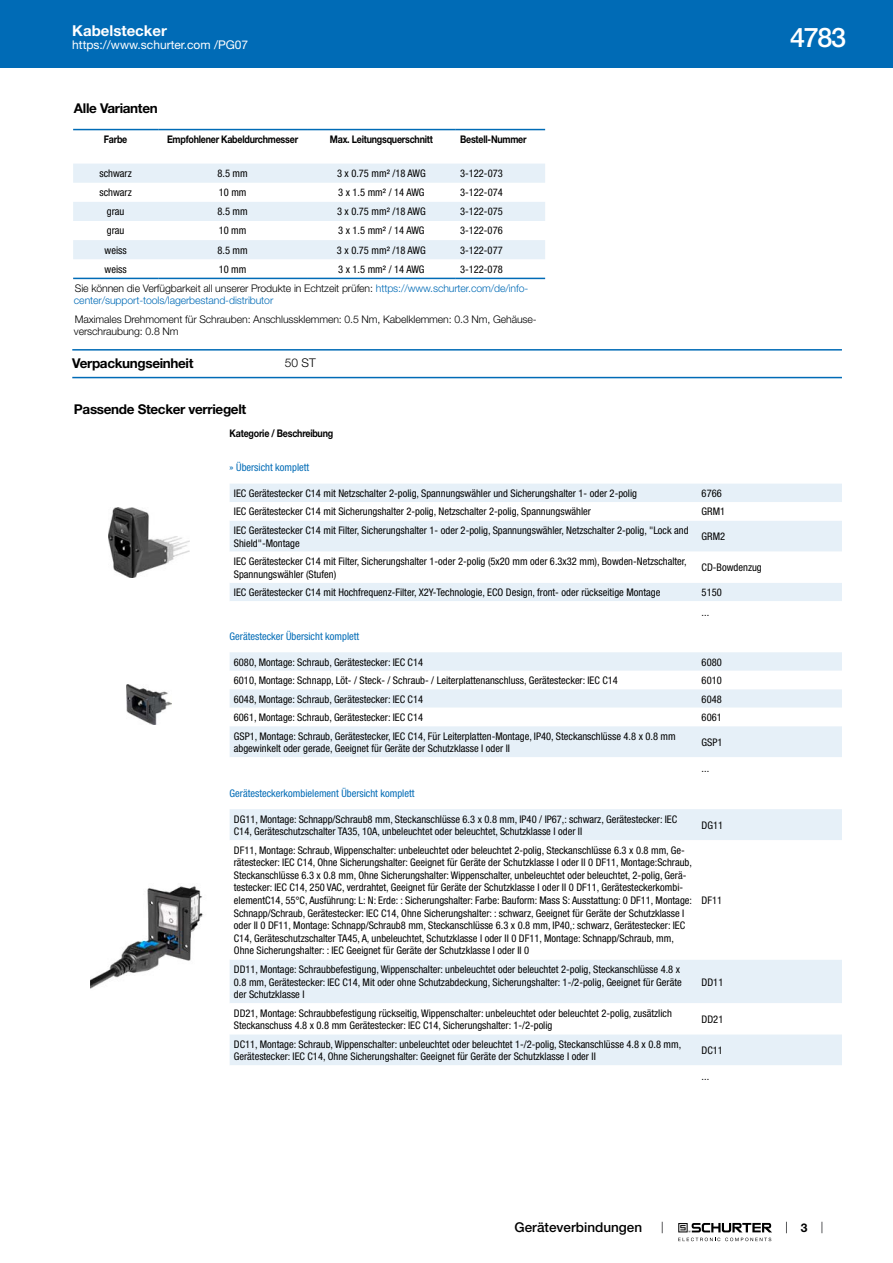
<style>
.page{position:relative;width:893px;height:1263px;background:#fff}
.page>*{position:absolute;margin:0;border:0;box-sizing:border-box;transform-origin:0 0}
.t1{font:500 27px "Helvetica Neue LT";color:#fff}
.t2{font:700 15px "Helvetica Neue LT";color:#fff}
.t3{font:700 13.5px "Helvetica Neue LT";letter-spacing:-.025em;color:#000}
.t4{font:500 13.5px "Helvetica Neue LT";color:#000}
.t5{font:12px "Helvetica Neue LT";color:#fff}
.t6{font:300 12px "Helvetica Neue LT";color:#000}
.t7{font:700 12px "Helvetica Neue LT";color:#000}
.t8{font:condensed 10.5px/12.6px "Helvetica Neue LT";color:#000}
.t9{font:300 10.5px/19px "Helvetica Neue LT";letter-spacing:-.01em;color:#000}
.t10{font:700 10.5px "Helvetica Neue LT";letter-spacing:-.025em;color:#000;scale:.85 1}
.t11{font:condensed 10.5px "Helvetica Neue LT";color:#006bb6}
.t12{font:300 10.5px "Helvetica Neue LT";letter-spacing:-.01em;color:#006bb6}
.s1{font-weight:400;font-stretch:condensed}
.s2{color:#006bb6}
</style>
<div class="page">
<svg style="left:678px;top:1223px;width:94px;height:18px"></svg>
<div style="left:0;top:0;width:893px;height:68px;background:#006bb6"></div>
<svg style="left:73px;top:130px;width:472px;height:150px"></svg>
<svg style="left:73px;top:164px;width:472px;height:95px"></svg>
<hr style="left:73px;top:129px;width:85px;height:1px;background:#006bb6">
<hr style="left:158px;top:129px;width:149px;height:1px;background:#006bb6">
<hr style="left:307px;top:129px;width:149px;height:1px;background:#006bb6">
<hr style="left:456px;top:129px;width:89px;height:1px;background:#006bb6">
<hr style="left:73px;top:278px;width:85px;height:1px;background:#006bb6">
<hr style="left:158px;top:278px;width:149px;height:1px;background:#006bb6">
<hr style="left:307px;top:278px;width:149px;height:1px;background:#006bb6">
<hr style="left:456px;top:278px;width:89px;height:1px;background:#006bb6">
<hr style="left:72px;top:349px;width:770px;height:2px;background:#006bb6">
<hr style="left:72px;top:377px;width:770px;height:1px;background:#006bb6">
<img style="left:108px;top:507px;width:81px;height:70px">
<div style="left:230px;top:484px;width:612px;height:18px;background:#e6f0f8"></div>
<svg style="left:230px;top:521px;width:612px;height:80px;fill:#e6f0f8"></svg>
<img style="left:126px;top:685px;width:46px;height:40px">
<div style="left:230px;top:652px;width:612px;height:19px;background:#e6f0f8"></div>
<svg style="left:230px;top:689px;width:612px;height:68px;fill:#e6f0f8"></svg>
<img style="left:91px;top:886px;width:112px;height:103px">
<div style="left:230px;top:809px;width:612px;height:31px;background:#e6f0f8"></div>
<svg style="left:230px;top:960px;width:612px;height:105px;fill:#e6f0f8"></svg>
<h2 class="t2" style="left:72px;top:21px;width:96px">Kabelstecker</h2>
<p class="t5" style="left:72px;top:38px;width:178px">https://www.schurter.com /PG07</p>
<p class="t3" style="left:74px;top:99px;width:85px">Alle Varianten</p>
<p class="t10" style="left:104px;top:133px;width:29px">Farbe</p>
<p class="t10" style="left:167px;top:133px;width:156px">Empfohlener Kabeldurchmesser</p>
<p class="t10" style="left:330px;top:133px;width:123px">Max. Leitungsquerschnitt</p>
<p class="t10" style="left:460px;top:133px;width:80px">Bestell-Nummer</p>
<p class="t8" style="left:100px;top:167px;width:34px">schwarz</p>
<p class="t8" style="left:217px;top:167px;width:32px">8.5 mm</p>
<p class="t8" style="left:337px;top:167px;width:90px">3 x 0.75 mm² /18 AWG</p>
<p class="t8" style="left:460px;top:167px;width:44px">3-122-073</p>
<p class="t8" style="left:100px;top:186px;width:34px">schwarz</p>
<p class="t8" style="left:219px;top:186px;width:29px">10 mm</p>
<p class="t8" style="left:338px;top:186px;width:88px">3 x 1.5 mm² / 14 AWG</p>
<p class="t8" style="left:460px;top:186px;width:44px">3-122-074</p>
<p class="t8" style="left:107px;top:205px;width:19px">grau</p>
<p class="t8" style="left:217px;top:205px;width:32px">8.5 mm</p>
<p class="t8" style="left:337px;top:205px;width:90px">3 x 0.75 mm² /18 AWG</p>
<p class="t8" style="left:460px;top:205px;width:44px">3-122-075</p>
<p class="t8" style="left:107px;top:224px;width:19px">grau</p>
<p class="t8" style="left:219px;top:224px;width:29px">10 mm</p>
<p class="t8" style="left:338px;top:224px;width:88px">3 x 1.5 mm² / 14 AWG</p>
<p class="t8" style="left:460px;top:224px;width:44px">3-122-076</p>
<p class="t8" style="left:105px;top:243px;width:24px">weiss</p>
<p class="t8" style="left:217px;top:243px;width:32px">8.5 mm</p>
<p class="t8" style="left:337px;top:243px;width:90px">3 x 0.75 mm² /18 AWG</p>
<p class="t8" style="left:460px;top:243px;width:44px">3-122-077</p>
<p class="t8" style="left:105px;top:263px;width:24px">weiss</p>
<p class="t8" style="left:219px;top:263px;width:29px">10 mm</p>
<p class="t8" style="left:338px;top:263px;width:88px">3 x 1.5 mm² / 14 AWG</p>
<p class="t9" style="left:75px;top:259px;width:455px;text-indent:385px"><span class="s1">3-122-078<br></span>Sie können die Verfügbarkeit all unserer Produkte in Echtzeit prüfen: <span class="s2">https://www.schurter.com/de/info-</span></p>
<p class="t12" style="left:74px;top:294px;width:201px">center/support-tools/lagerbestand-distributor</p>
<p class="t9" style="left:74px;top:313px;width:464px;line-height:12.6px">Maximales Drehmoment für Schrauben: Anschlussklemmen: 0.5 Nm, Kabelklemmen: 0.3 Nm, Gehäuse&shy;verschraubung: 0.8 Nm</p>
<p class="t3" style="left:72px;top:355px;width:123px">Verpackungseinheit</p>
<p class="t6" style="left:285px;top:355px;width:32px">50 ST</p>
<p class="t3" style="left:74px;top:401px;width:174px">Passende Stecker verriegelt</p>
<p class="t10" style="left:230px;top:427px;width:123px">Kategorie / Beschreibung</p>
<p class="t11" style="left:230px;top:461px;width:81px">» Übersicht komplett</p>
<p class="t8" style="left:234px;top:487px;width:405px">IEC Gerätestecker C14 mit Netzschalter 2-polig, Spannungswähler und Sicherungshalter 1- oder 2-polig</p>
<p class="t8" style="left:702px;top:487px;width:22px">6766</p>
<p class="t8" style="left:234px;top:505px;width:359px">IEC Gerätestecker C14 mit Sicherungshalter 2-polig, Netzschalter 2-polig, Spannungswähler</p>
<p class="t8" style="left:702px;top:505px;width:25px">GRM1</p>
<p class="t8" style="left:234px;top:524px;width:456px">IEC Gerätestecker C14 mit Filter, Sicherungshalter 1- oder 2-polig, Spannungswähler, Netzschalter 2-polig, "Lock and<br>Shield"-Montage</p>
<p class="t8" style="left:702px;top:530px;width:25px">GRM2</p>
<p class="t8" style="left:234px;top:555px;width:454px">IEC Gerätestecker C14 mit Filter, Sicherungshalter 1-oder 2-polig (5x20 mm oder 6.3x32 mm), Bowden-Netzschalter,<br>Spannungswähler (Stufen)</p>
<p class="t8" style="left:702px;top:561px;width:62px">CD-Bowdenzug</p>
<p class="t8" style="left:234px;top:586px;width:428px">IEC Gerätestecker C14 mit Hochfrequenz-Filter, X2Y-Technologie, ECO Design, front- oder rückseitige Montage</p>
<p class="t8" style="left:702px;top:582px;width:22px;line-height:19.6px">5150 ...</p>
<p class="t11" style="left:230px;top:630px;width:131px">Gerätestecker Übersicht komplett</p>
<p class="t8" style="left:234px;top:655px;width:191px">6080, Montage: Schraub, Gerätestecker: IEC C14</p>
<p class="t8" style="left:702px;top:655px;width:22px">6080</p>
<p class="t8" style="left:234px;top:674px;width:386px">6010, Montage: Schnapp, Löt- / Steck- / Schraub- / Leiterplattenanschluss, Gerätestecker: IEC C14</p>
<p class="t8" style="left:702px;top:674px;width:22px">6010</p>
<p class="t8" style="left:234px;top:692px;width:191px">6048, Montage: Schraub, Gerätestecker: IEC C14</p>
<p class="t8" style="left:702px;top:692px;width:22px">6048</p>
<p class="t8" style="left:234px;top:711px;width:191px">6061, Montage: Schraub, Gerätestecker: IEC C14</p>
<p class="t8" style="left:702px;top:711px;width:22px">6061</p>
<p class="t8" style="left:234px;top:729px;width:443px">GSP1, Montage: Schraub, Gerätestecker, IEC C14, Für Leiterplatten-Montage, IP40, Steckanschlüsse 4.8 x 0.8 mm abgewinkelt oder gerade, Geeignet für Geräte der Schutzklasse I oder II</p>
<p class="t8" style="left:702px;top:736px;width:22px">GSP1</p>
<p class="t8" style="left:702px;top:762px;width:9px">...</p>
<p class="t11" style="left:230px;top:787px;width:186px">Gerätesteckerkombielement Übersicht komplett</p>
<p class="t8" style="left:234px;top:812px;width:445px">DG11, Montage: Schnapp/Schraub8 mm, Steckanschlüsse 6.3 x 0.8 mm, IP40 / IP67,: schwarz, Gerätestecker: IEC<br>C14, Geräteschutzschalter TA35, 10A, unbeleuchtet oder beleuchtet, Schutzklasse I oder II</p>
<p class="t8" style="left:702px;top:819px;width:23px">DG11</p>
<p class="t8" style="left:234px;top:843px;width:460px">DF11, Montage: Schraub, Wippenschalter: unbeleuchtet oder beleuchtet 2-polig, Steckanschlüsse 6.3 x 0.8 mm, Ge&shy;rätestecker: IEC C14, Ohne Sicherungshalter: Geeignet für Geräte der Schutzklasse I oder II 0 DF11, Montage:Schraub, Steckanschlüsse 6.3 x 0.8 mm, Ohne Sicherungshalter: Wippenschalter, unbeleuchtet oder beleuchtet, 2-polig, Gerä&shy;testecker: IEC C14, 250 VAC, verdrahtet, Geeignet für Geräte der Schutzklasse I oder II 0 DF11, Gerätesteckerkombi&shy;elementC14, 55°C, Ausführung: L: N: Erde: : Sicherungshalter: Farbe: Bauform: Mass S: Ausstattung: 0 DF11, Montage:<br>Schnapp/Schraub, Gerätestecker: IEC C14, Ohne Sicherungshalter: : schwarz, Geeignet für Geräte der Schutzklasse I oder II 0 DF11, Montage: Schnapp/Schraub8 mm, Steckanschlüsse 6.3 x 0.8 mm, IP40,: schwarz, Gerätestecker: IEC C14, Geräteschutzschalter TA45, A, unbeleuchtet, Schutzklasse I oder II 0 DF11, Montage: Schnapp/Schraub, mm, Ohne Sicherungshalter: : IEC Geeignet für Geräte der Schutzklasse I oder II 0</p>
<p class="t8" style="left:702px;top:894px;width:22px">DF11</p>
<p class="t8" style="left:234px;top:963px;width:449px">DD11, Montage: Schraubbefestigung, Wippenschalter: unbeleuchtet oder beleuchtet 2-polig, Steckanschlüsse 4.8 x<br>0.8 mm, Gerätestecker: IEC C14, Mit oder ohne Schutzabdeckung, Sicherungshalter: 1-/2-polig, Geeignet für Geräte der Schutzklasse I</p>
<p class="t8" style="left:702px;top:975px;width:23px">DD11</p>
<p class="t8" style="left:234px;top:1006px;width:439px">DD21, Montage: Schraubbefestigung rückseitig, Wippenschalter: unbeleuchtet oder beleuchtet 2-polig, zusätzlich<br>Steckanschuss 4.8 x 0.8 mm Gerätestecker: IEC C14, Sicherungshalter: 1-/2-polig</p>
<p class="t8" style="left:702px;top:1013px;width:23px">DD21</p>
<p class="t8" style="left:234px;top:1038px;width:449px">DC11, Montage: Schraub, Wippenschalter: unbeleuchtet oder beleuchtet 1-/2-polig, Steckanschlüsse 4.8 x 0.8 mm,<br>Gerätestecker: IEC C14, Ohne Sicherungshalter: Geeignet für Geräte der Schutzklasse I oder II</p>
<p class="t8" style="left:702px;top:1044px;width:23px">DC11</p>
<p class="t8" style="left:702px;top:1070px;width:9px">...</p>
<h1 class="t1" style="left:790px;top:21px;width:57px">4783</h1>
<p class="t4" style="left:515px;top:1219px;width:129px">Geräteverbindungen</p>
<p class="t7" style="left:801px;top:1220px;width:8px">3</p>
</div>
